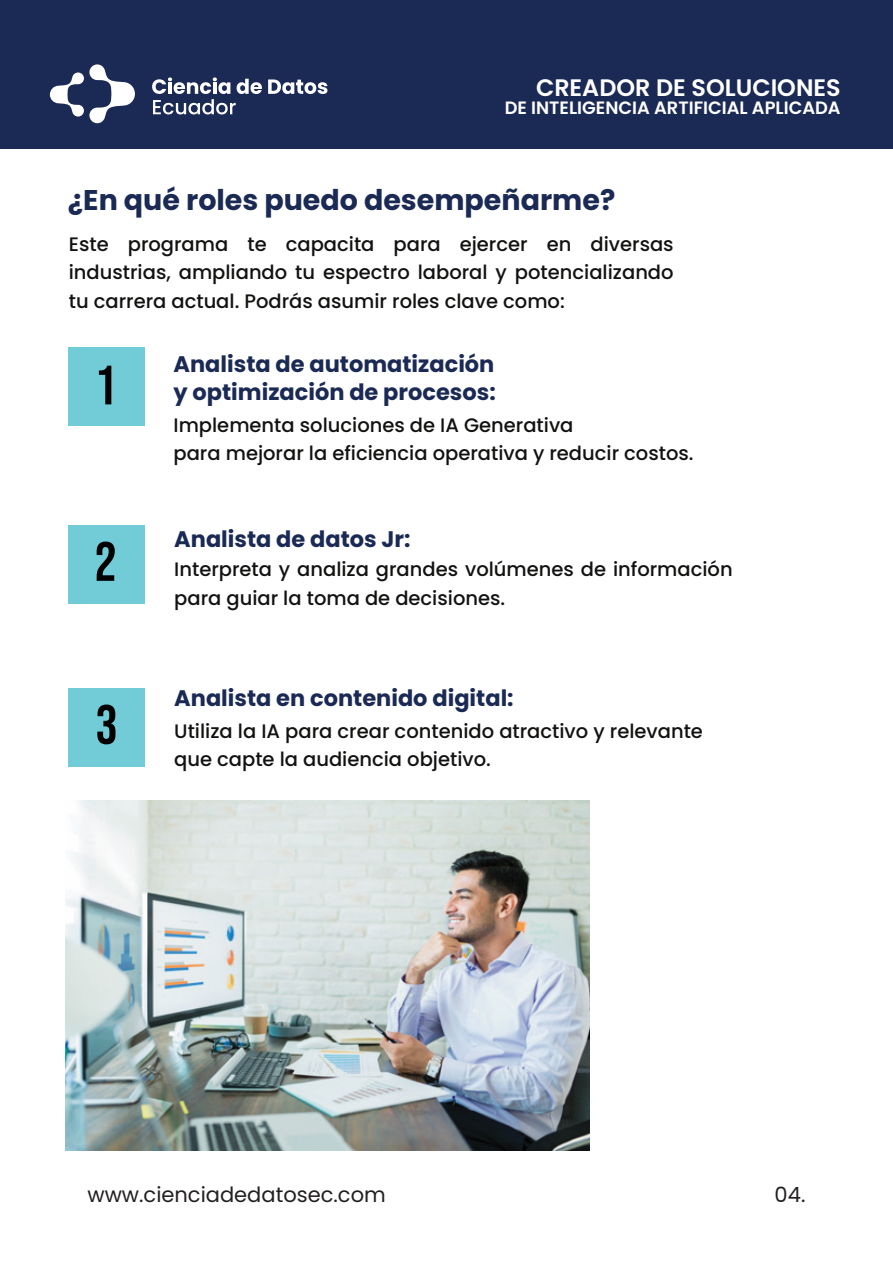
<style>
.page{position:relative;width:893px;height:1263px;background:#fff}
.page>*{position:absolute;margin:0;border:0;box-sizing:border-box;transform-origin:0 0}
.t1{font:55.35px "Bebas Neue";color:#010101}
.t2{font:700 28.5px "Poppins";color:#1b2a55}
.t3{font:600 23.85px "Poppins";color:#fff}
.t4{font:700 22.5px "Poppins";color:#1b2a55}
.t5{font:21px "Poppins";color:#221f1f}
.t6{font:500 19.5px/28.5px "Poppins";color:#131211}
.t7{font:600 17.85px "Poppins";color:#fff}
</style>
<div class="page">
<div style="left:0;top:0;width:893px;height:148px;background:#1b2a55"></div>
<svg style="left:50px;top:64px;width:85px;height:59px"></svg>
<svg style="left:268px;top:79px;width:59px;height:15px"></svg>
<svg style="left:152px;top:77px;width:110px;height:37px"></svg>
<div style="left:69px;top:347px;width:76px;height:79px;background:#72ccd7"></div>
<div style="left:69px;top:525px;width:76px;height:79px;background:#72ccd7"></div>
<div style="left:69px;top:688px;width:76px;height:79px;background:#72ccd7"></div>
<img style="left:65px;top:801px;width:524px;height:349px">
<p class="t3" style="left:536px;top:74px;width:306px">CREADOR DE SOLUCIONES</p>
<p class="t7" style="left:505px;top:98px;width:338px">DE INTELIGENCIA ARTIFICIAL APLICADA</p>
<h2 class="t2" style="left:68px;top:186px;width:549px">¿En qué roles puedo desempeñarme?</h2>
<p class="t6" style="left:69px;top:232px;width:606px;text-align:justify">Este programa te capacita para ejercer en diversas industrias, ampliando tu espectro laboral y potencializando tu carrera actual. Podrás asumir roles clave como:</p>
<h1 class="t1" style="left:94px;top:353px;width:24px">1</h1>
<h1 class="t1" style="left:94px;top:529px;width:24px">2</h1>
<h1 class="t1" style="left:96px;top:692px;width:24px">3</h1>
<p class="t4" style="left:174px;top:353px;width:322px">Analista de automatización</p>
<p class="t4" style="left:174px;top:381px;width:324px">y optimización de procesos:</p>
<p class="t6" style="left:174px;top:412px;width:522px">Implementa soluciones de IA Generativa<br>para mejorar la eficiencia operativa y reducir costos.</p>
<p class="t4" style="left:174px;top:528px;width:238px">Analista de datos Jr:</p>
<p class="t6" style="left:174px;top:557px;width:560px">Interpreta y analiza grandes volúmenes de información para guiar la toma de decisiones.</p>
<p class="t4" style="left:174px;top:688px;width:341px">Analista en contenido digital:</p>
<p class="t6" style="left:174px;top:718px;width:530px">Utiliza la IA para crear contenido atractivo y relevante que capte la audiencia objetivo.</p>
<p class="t5" style="left:88px;top:1182px;width:300px">www.cienciadedatosec.com</p>
<p class="t5" style="left:775px;top:1182px;width:32px">04.</p>
</div>
